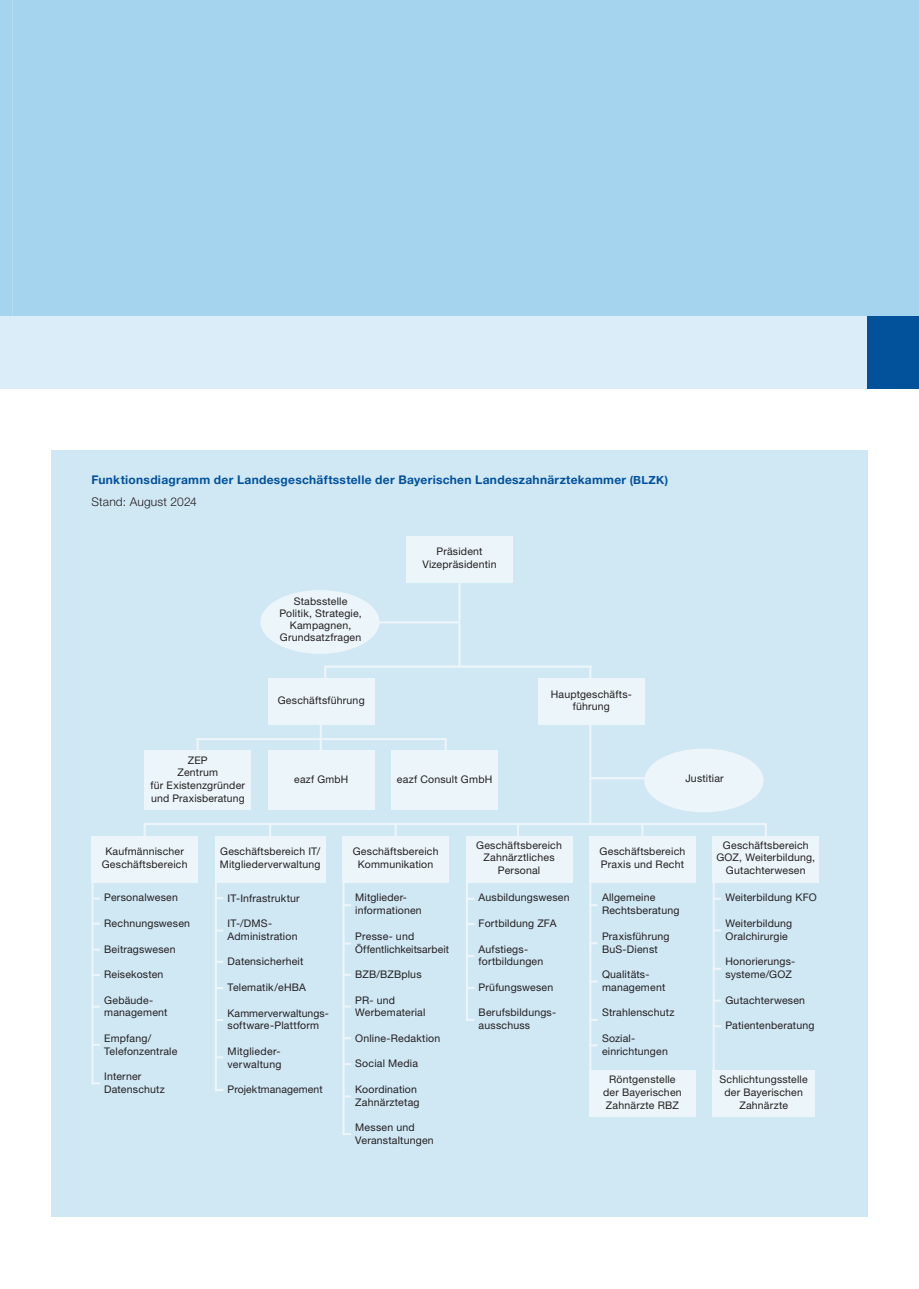
<style>
.page{position:relative;width:919px;height:1289px;background:#fff}
.page>*{position:absolute;margin:0;border:0;box-sizing:border-box;transform-origin:0 0}
.t1{font:700 12px "Sbclcf Helvetica Neue LT Std";letter-spacing:.025em;color:#01529b}
.t2{font:300 12px "Bycysk Helvetica Neue LT Std";letter-spacing:.01em;color:#231f20}
.t3{font:10.5px/12.8px "Hmybth Helvetica Neue LT Std";letter-spacing:.02em;color:#231f20}
.s1{font-size:11.25px}
</style>
<div class="page">
<svg style="left:13px;top:388px;width:854px;height:1px"></svg>
<svg style="left:0;top:0;width:13px;height:316px;background:#a6d4ee"></svg>
<div style="left:0;top:316px;width:13px;height:72px;background:#daedf8"></div>
<div style="left:13px;top:0;width:905px;height:316px;background:#a5d4ee"></div>
<div style="left:13px;top:316px;width:854px;height:72px;background:#daedf8"></div>
<div style="left:867px;top:316px;width:51px;height:72px;background:#01529b"></div>
<div style="left:51px;top:450px;width:816px;height:766px;background:#d0e7f4"></div>
<div style="left:406px;top:536px;width:106px;height:46px;background:#ecf5fa"></div>
<hr style="left:458px;top:579px;width:2px;height:88px;background:#ecf5fa">
<hr style="left:196px;top:738px;width:250px;height:2px;background:#ecf5fa">
<hr style="left:196px;top:738px;width:3px;height:20px;background:#ecf5fa">
<hr style="left:320px;top:720px;width:2px;height:38px;background:#ecf5fa">
<hr style="left:444px;top:738px;width:2px;height:20px;background:#ecf5fa">
<svg style="left:324px;top:667px;width:2px;height:11px"></svg>
<hr style="left:517px;top:824px;width:2px;height:29px;background:#ecf5fa">
<hr style="left:589px;top:722px;width:2px;height:102px;background:#ecf5fa">
<svg style="left:589px;top:667px;width:2px;height:11px"></svg>
<div style="left:538px;top:678px;width:106px;height:47px;background:#ecf5fa"></div>
<div style="left:391px;top:750px;width:106px;height:60px;background:#ecf5fa"></div>
<div style="left:268px;top:750px;width:106px;height:60px;background:#ecf5fa"></div>
<div style="left:145px;top:750px;width:106px;height:60px;background:#ecf5fa"></div>
<div style="left:342px;top:835px;width:107px;height:47px;background:#ecf5fa"></div>
<hr style="left:342px;top:882px;width:2px;height:253px;background:#ecf5fa">
<svg style="left:344px;top:904px;width:7px;height:2px"></svg>
<svg style="left:342px;top:942px;width:9px;height:2px"></svg>
<svg style="left:342px;top:1005px;width:9px;height:2px"></svg>
<svg style="left:344px;top:1037px;width:7px;height:2px"></svg>
<svg style="left:344px;top:1063px;width:7px;height:2px"></svg>
<svg style="left:342px;top:1095px;width:9px;height:2px"></svg>
<svg style="left:344px;top:1133px;width:7px;height:2px"></svg>
<div style="left:466px;top:835px;width:106px;height:47px;background:#ecf5fa"></div>
<hr style="left:466px;top:880px;width:2px;height:140px;background:#ecf5fa">
<svg style="left:468px;top:923px;width:6px;height:2px"></svg>
<svg style="left:468px;top:955px;width:6px;height:2px"></svg>
<div style="left:589px;top:1070px;width:106px;height:47px;background:#ecf5fa"></div>
<div style="left:589px;top:835px;width:106px;height:47px;background:#ecf5fa"></div>
<hr style="left:589px;top:882px;width:2px;height:209px;background:#ecf5fa">
<svg style="left:591px;top:904px;width:6px;height:2px"></svg>
<svg style="left:591px;top:942px;width:6px;height:2px"></svg>
<svg style="left:591px;top:980px;width:6px;height:2px"></svg>
<svg style="left:591px;top:1044px;width:6px;height:2px"></svg>
<hr style="left:324px;top:665px;width:267px;height:2px;background:#ecf5fa">
<hr style="left:144px;top:823px;width:622px;height:2px;background:#ecf5fa">
<hr style="left:144px;top:823px;width:2px;height:21px;background:#ecf5fa">
<hr style="left:269px;top:824px;width:2px;height:35px;background:#ecf5fa">
<hr style="left:394px;top:824px;width:2px;height:20px;background:#ecf5fa">
<hr style="left:641px;top:824px;width:2px;height:20px;background:#ecf5fa">
<hr style="left:764px;top:824px;width:2px;height:20px;background:#ecf5fa">
<div style="left:91px;top:835px;width:107px;height:47px;background:#ecf5fa"></div>
<hr style="left:91px;top:880px;width:3px;height:204px;background:#ecf5fa">
<svg style="left:91px;top:897px;width:9px;height:2px"></svg>
<svg style="left:91px;top:948px;width:9px;height:2px"></svg>
<svg style="left:91px;top:973px;width:9px;height:3px"></svg>
<svg style="left:94px;top:1082px;width:6px;height:2px"></svg>
<hr style="left:589px;top:777px;width:57px;height:2px;background:#ecf5fa">
<div style="left:712px;top:1070px;width:102px;height:47px;background:#ecf5fa"></div>
<hr style="left:712px;top:882px;width:2px;height:209px;background:#ecf5fa">
<svg style="left:712px;top:929px;width:9px;height:2px"></svg>
<svg style="left:712px;top:1025px;width:9px;height:2px"></svg>
<div style="left:712px;top:835px;width:107px;height:47px;background:#ecf5fa"></div>
<div style="left:215px;top:835px;width:110px;height:47px;background:#ecf5fa"></div>
<hr style="left:215px;top:882px;width:2px;height:209px;background:#ecf5fa">
<svg style="left:217px;top:929px;width:6px;height:2px"></svg>
<svg style="left:217px;top:897px;width:6px;height:2px"></svg>
<svg style="left:217px;top:987px;width:6px;height:2px"></svg>
<svg style="left:217px;top:1019px;width:6px;height:2px"></svg>
<svg style="left:217px;top:1056px;width:6px;height:2px"></svg>
<svg style="left:217px;top:1089px;width:6px;height:2px"></svg>
<div style="left:268px;top:678px;width:106px;height:47px;background:#ecf5fa"></div>
<div style="left:644px;top:748px;width:119px;height:64px;background:#ecf5fa;border-radius:50%"></div>
<hr style="left:339px;top:621px;width:120px;height:2px;background:#ecf5fa">
<div style="left:260px;top:590px;width:119px;height:64px;background:#ecf5fa;border-radius:50%"></div>
<p class="t1" style="left:91px;top:472px;width:578px">Funktionsdiagramm der Landesgeschäftsstelle der Bayerischen Landeszahnärztekammer <span class="s1">(BLZK)</span></p>
<p class="t2" style="left:91px;top:494px;width:107px">Stand: August 2024</p>
<p class="t3" style="left:150px;top:753px;width:96px;text-align:center">ZEP<br>Zentrum<br>für Existenzgründer und Praxisberatung</p>
<p class="t3" style="left:279px;top:595px;width:84px;line-height:12px;text-align:center">Stabsstelle<br>Politik, Strategie,<br>Kampagnen,<br>Grundsatzfragen</p>
<p class="t3" style="left:278px;top:693px;width:88px">Geschäftsführung</p>
<p class="t3" style="left:422px;top:545px;width:76px;text-align:center">Präsident<br>Vizepräsidentin</p>
<p class="t3" style="left:294px;top:772px;width:55px">eazf GmbH</p>
<p class="t3" style="left:397px;top:772px;width:97px">eazf Consult GmbH</p>
<p class="t3" style="left:550px;top:687px;width:83px;text-align:center">Hauptgeschäfts&shy;führung</p>
<p class="t3" style="left:685px;top:771px;width:40px">Justitiar</p>
<p class="t3" style="left:476px;top:838px;width:87px;text-align:center">Geschäftsbereich<br>Zahnärztliches<br>Personal</p>
<p class="t3" style="left:478px;top:891px;width:92px">Ausbildungswesen</p>
<p class="t3" style="left:478px;top:916px;width:79px">Fortbildung ZFA</p>
<p class="t3" style="left:478px;top:942px;width:66px">Aufstiegs&shy;fortbildungen</p>
<p class="t3" style="left:478px;top:980px;width:76px">Prüfungswesen</p>
<p class="t3" style="left:478px;top:1006px;width:79px">Berufsbildungs&shy;ausschuss</p>
<p class="t3" style="left:716px;top:838px;width:100px;text-align:center">Geschäftsbereich<br>GOZ, Weiterbildung,<br>Gutachterwesen</p>
<p class="t3" style="left:599px;top:844px;width:87px">Geschäftsbereich<br>Praxis und Recht</p>
<p class="t3" style="left:602px;top:891px;width:79px">Allgemeine<br>Rechtsberatung</p>
<p class="t3" style="left:602px;top:929px;width:69px">Praxisführung<br>BuS-Dienst</p>
<p class="t3" style="left:602px;top:967px;width:65px">Qualitäts&shy;management</p>
<p class="t3" style="left:602px;top:1006px;width:74px">Strahlenschutz</p>
<p class="t3" style="left:602px;top:1031px;width:67px">Sozial&shy;einrichtungen</p>
<p class="t3" style="left:220px;top:844px;width:102px">Geschäftsbereich IT/<br>Mitgliederverwaltung</p>
<p class="t3" style="left:227px;top:891px;width:73px">IT-Infrastruktur</p>
<p class="t3" style="left:227px;top:916px;width:71px">IT-/DMS-<br>Administration</p>
<p class="t3" style="left:227px;top:955px;width:77px">Datensicherheit</p>
<p class="t3" style="left:227px;top:980px;width:80px">Telematik/eHBA</p>
<p class="t3" style="left:227px;top:1006px;width:103px">Kammer verwaltungs&shy;software-Plattform</p>
<p class="t3" style="left:227px;top:1044px;width:55px">Mitglieder&shy;verwaltung</p>
<p class="t3" style="left:227px;top:1082px;width:97px">Projekt management</p>
<p class="t3" style="left:353px;top:844px;width:87px;text-align:center">Geschäftsbereich<br>Kommunikation</p>
<p class="t3" style="left:355px;top:891px;width:68px">Mitglieder&shy;informationen</p>
<p class="t3" style="left:355px;top:929px;width:95px">Presse- und<br>Öffentlichkeitsarbeit</p>
<p class="t3" style="left:355px;top:967px;width:68px">BZB/BZBplus</p>
<p class="t3" style="left:355px;top:993px;width:72px">PR- und<br>Werbematerial</p>
<p class="t3" style="left:355px;top:1031px;width:86px">Online-Redaktion</p>
<p class="t3" style="left:355px;top:1057px;width:64px">Social Media</p>
<p class="t3" style="left:355px;top:1082px;width:66px">Koordination<br>Zahnärztetag</p>
<p class="t3" style="left:355px;top:1120px;width:80px">Messen und<br>Veranstaltungen</p>
<p class="t3" style="left:102px;top:844px;width:87px;text-align:center">Kaufmännischer<br>Geschäftsbereich</p>
<p class="t3" style="left:104px;top:891px;width:75px">Personalwesen</p>
<p class="t3" style="left:104px;top:916px;width:87px">Rechnungswesen</p>
<p class="t3" style="left:104px;top:942px;width:73px">Beitragswesen</p>
<p class="t3" style="left:104px;top:967px;width:61px">Reisekosten</p>
<p class="t3" style="left:104px;top:993px;width:65px">Gebäude&shy;management</p>
<p class="t3" style="left:104px;top:1031px;width:75px">Empfang/<br>Telefonzentrale</p>
<p class="t3" style="left:104px;top:1069px;width:62px">Interner<br>Datenschutz</p>
<p class="t3" style="left:719px;top:1073px;width:90px;text-align:center">Schlichtungsstelle der Bayerischen<br>Zahnärzte</p>
<p class="t3" style="left:725px;top:891px;width:93px">Weiterbildung KFO</p>
<p class="t3" style="left:725px;top:916px;width:68px">Weiterbildung<br>Oralchirurgie</p>
<p class="t3" style="left:725px;top:955px;width:71px">Honorierungs&shy;systeme/GOZ</p>
<p class="t3" style="left:725px;top:993px;width:81px">Gutachterwesen</p>
<p class="t3" style="left:725px;top:1018px;width:90px">Patientenberatung</p>
<p class="t3" style="left:603px;top:1073px;width:80px;text-align:center">Röntgenstelle der Bayerischen<br>Zahnärzte RBZ</p>
</div>
